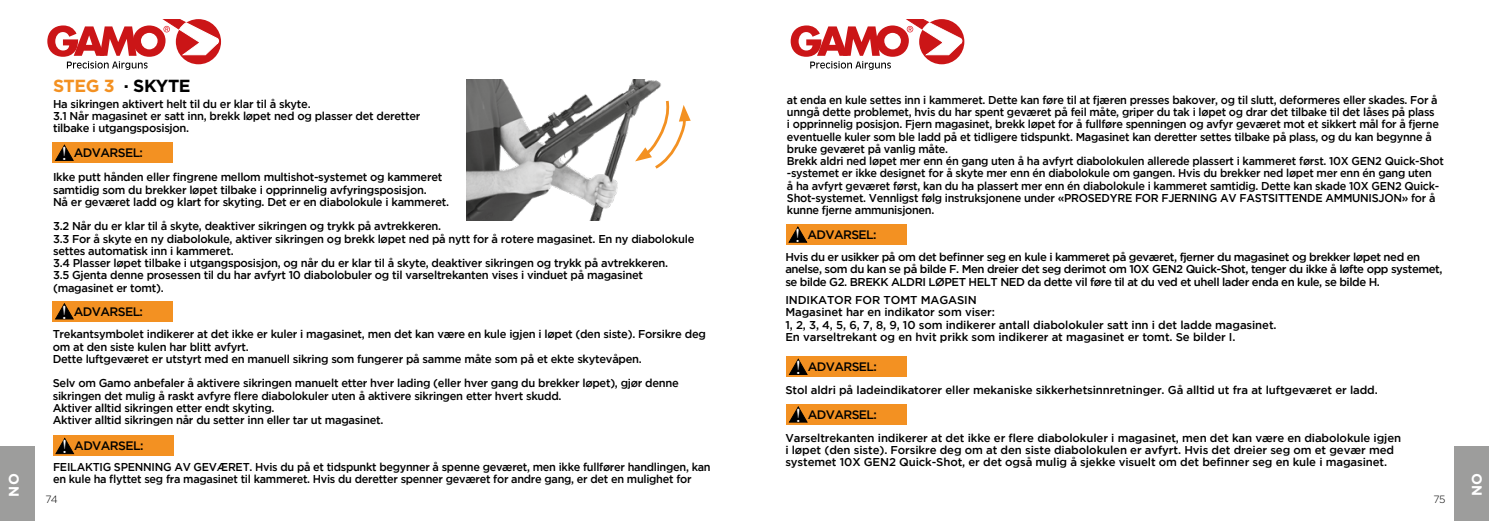
<style>
.page{position:relative;width:1489px;height:521px;background:#fff}
.page>*{position:absolute;margin:0;border:0;box-sizing:border-box;transform-origin:0 0}
.t1{font:700 17.5px "Gotham";letter-spacing:-.025em;color:#000}
.t2{font:700 14px "Gotham";color:#fff}
.t3{font:500 12.25px "Gotham";letter-spacing:-.05em;color:#000}
.t4{font:500 11.38px/12.2px "Gotham";letter-spacing:-.025em;color:#000}
.t5{font:500 11.38px/12.2px "Gotham";letter-spacing:-.025em;color:#000;scale:.96 1}
.t6{font:300 10.5px "Gotham";color:#000}
.s1{color:#f39122}
.s2{font-family:"Times";font-weight:400;font-size:19.25px;color:#fff}
</style>
<div class="page">
<svg style="left:666px;top:100px;width:24px;height:62px"></svg>
<img style="left:466px;top:79px;width:200px;height:141px">
<div style="left:53px;top:142px;width:120px;height:21px;background:#f39122"></div>
<svg style="left:55px;top:144px;width:19px;height:17px"></svg>
<div style="left:53px;top:301px;width:120px;height:21px;background:#f39122"></div>
<svg style="left:55px;top:303px;width:19px;height:17px"></svg>
<div style="left:53px;top:435px;width:121px;height:21px;background:#f39122"></div>
<svg style="left:55px;top:437px;width:20px;height:18px"></svg>
<div style="left:786px;top:224px;width:120px;height:21px;background:#f39122"></div>
<svg style="left:788px;top:226px;width:20px;height:17px"></svg>
<div style="left:1453px;top:447px;width:35px;height:74px;background:#9d9d9c"></div>
<div style="left:0;top:447px;width:35px;height:74px;background:#9d9d9c"></div>
<div style="left:786px;top:356px;width:121px;height:21px;background:#f39122"></div>
<svg style="left:788px;top:358px;width:20px;height:17px"></svg>
<div style="left:786px;top:404px;width:121px;height:21px;background:#f39122"></div>
<svg style="left:788px;top:406px;width:20px;height:17px"></svg>
<svg style="left:47px;top:19px;width:172px;height:51px"></svg>
<svg style="left:790px;top:19px;width:172px;height:51px"></svg>
<h1 class="t1" style="left:53px;top:75px;width:139px"><span class="s1">STEG 3</span> · SKYTE</h1>
<p class="t4" style="left:53px;top:97px;width:369px">Ha sikringen aktivert helt til du er klar til å skyte.<br>3.1 Når magasinet er satt inn, brekk løpet ned og plasser det deretter tilbake i utgangsposisjon.</p>
<p class="t4" style="left:53px;top:171px;width:397px">Ikke putt hånden eller fingrene mellom multishot-systemet og kammeret samtidig som du brekker løpet tilbake i opprinnelig avfyringsposisjon.<br>Nå er geværet ladd og klart for skyting. Det er en diabolokule i kammeret.</p>
<p class="t4" style="left:53px;top:220px;width:643px">3.2 Når du er klar til å skyte, deaktiver sikringen og trykk på avtrekkeren.<br>3.3 For å skyte en ny diabolokule, aktiver sikringen og brekk løpet ned på nytt for å rotere magasinet. En ny diabolokule settes automatisk inn i kammeret.<br>3.4 Plasser løpet tilbake i utgangsposisjon, og når du er klar til å skyte, deaktiver sikringen og trykk på avtrekkeren.<br>3.5 Gjenta denne prosessen til du har avfyrt 10 diabolobuler og til varseltrekanten vises i vinduet på magasinet (magasinet er tomt).</p>
<p class="t4" style="left:53px;top:328px;width:654px">Trekantsymbolet indikerer at det ikke er kuler i magasinet, men det kan være en kule igjen i løpet (den siste). Forsikre deg om at den siste kulen har blitt avfyrt.<br>Dette luftgeværet er utstyrt med en manuell sikring som fungerer på samme måte som på et ekte skytevåpen.</p>
<p class="t4" style="left:53px;top:377px;width:627px">Selv om Gamo anbefaler å aktivere sikringen manuelt etter hver lading (eller hver gang du brekker løpet), gjør denne sikringen det mulig å raskt avfyre flere diabolokuler uten å aktivere sikringen etter hvert skudd.<br>Aktiver alltid sikringen etter endt skyting.<br>Aktiver alltid sikringen når du setter inn eller tar ut magasinet.</p>
<p class="t5" style="left:787px;top:93px;width:686px">at enda en kule settes inn i kammeret. Dette kan føre til at fjæren presses bakover, og til slutt, deformeres eller skades. For å unngå dette problemet, hvis du har spent geværet på feil måte, griper du tak i løpet og drar det tilbake til det låses på plass<br>i opprinnelig posisjon. Fjern magasinet, brekk løpet for å fullføre spenningen og avfyr geværet mot et sikkert mål for å fjerne eventuelle kuler som ble ladd på et tidligere tidspunkt. Magasinet kan deretter settes tilbake på plass, og du kan begynne å bruke geværet på vanlig måte.<br>Brekk aldri ned løpet mer enn én gang uten å ha avfyrt diabolokulen allerede plassert i kammeret først. 10X GEN2 Quick-Shot -systemet er ikke designet for å skyte mer enn én diabolokule om gangen. Hvis du brekker ned løpet mer enn én gang uten<br>å ha avfyrt geværet først, kan du ha plassert mer enn én diabolokule i kammeret samtidig. Dette kan skade 10X GEN2 Quick-Shot-systemet. Vennligst følg instruksjonene under «PROSEDYRE FOR FJERNING AV FASTSITTENDE AMMUNISJON» for å kunne fjerne ammunisjonen.</p>
<p class="t3" style="left:61px;top:146px;width:84px"><span class="s2">!</span> ADVARSEL:</p>
<p class="t3" style="left:794px;top:228px;width:84px"><span class="s2">!</span> ADVARSEL:</p>
<p class="t4" style="left:785px;top:251px;width:658px">Hvis du er usikker på om det befinner seg en kule i kammeret på geværet, fjerner du magasinet og brekker løpet ned en anelse, som du kan se på bilde F. Men dreier det seg derimot om 10X GEN2 Quick-Shot, tenger du ikke å løfte opp systemet, se bilde G2. BREKK ALDRI LØPET HELT NED da dette vil føre til at du ved et uhell lader enda en kule, se bilde H.</p>
<p class="t4" style="left:785px;top:294px;width:492px">INDIKATOR FOR TOMT MAGASIN<br>Magasinet har en indikator som viser:<br>1, 2, 3, 4, 5, 6, 7, 8, 9, 10 som indikerer antall diabolokuler satt inn i det ladde magasinet.<br>En varseltrekant og en hvit prikk som indikerer at magasinet er tomt. Se bilder I.</p>
<p class="t3" style="left:61px;top:304px;width:84px"><span class="s2">!</span> ADVARSEL:</p>
<p class="t3" style="left:794px;top:360px;width:84px"><span class="s2">!</span> ADVARSEL:</p>
<p class="t3" style="left:794px;top:408px;width:84px"><span class="s2">!</span> ADVARSEL:</p>
<p class="t4" style="left:785px;top:383px;width:594px">Stol aldri på ladeindikatorer eller mekaniske sikkerhetsinnretninger. Gå alltid ut fra at luftgeværet er ladd.</p>
<p class="t4" style="left:785px;top:431px;width:617px">Varseltrekanten indikerer at det ikke er flere diabolokuler i magasinet, men det kan være en diabolokule igjen i løpet (den siste). Forsikre deg om at den siste diabolokulen er avfyrt. Hvis det dreier seg om et gevær med systemet 10X GEN2 Quick-Shot, er det også mulig å sjekke visuelt om det befinner seg en kule i magasinet.</p>
<p class="t3" style="left:61px;top:439px;width:84px"><span class="s2">!</span> ADVARSEL:</p>
<p class="t5" style="left:53px;top:460px;width:686px">FEILAKTIG SPENNING AV GEVÆRET. Hvis du på et tidspunkt begynner å spenne geværet, men ikke fullfører handlingen, kan en kule ha flyttet seg fra magasinet til kammeret. Hvis du deretter spenner geværet for andre gang, er det en mulighet for</p>
<p class="t2" style="left:6px;top:496px;width:24px;rotate:-90deg">NO</p>
<p class="t2" style="left:1468px;top:496px;width:24px;rotate:-90deg">NO</p>
<p class="t6" style="left:46px;top:494px;width:14px">74</p>
<p class="t6" style="left:1433px;top:494px;width:14px">75</p>
</div>
